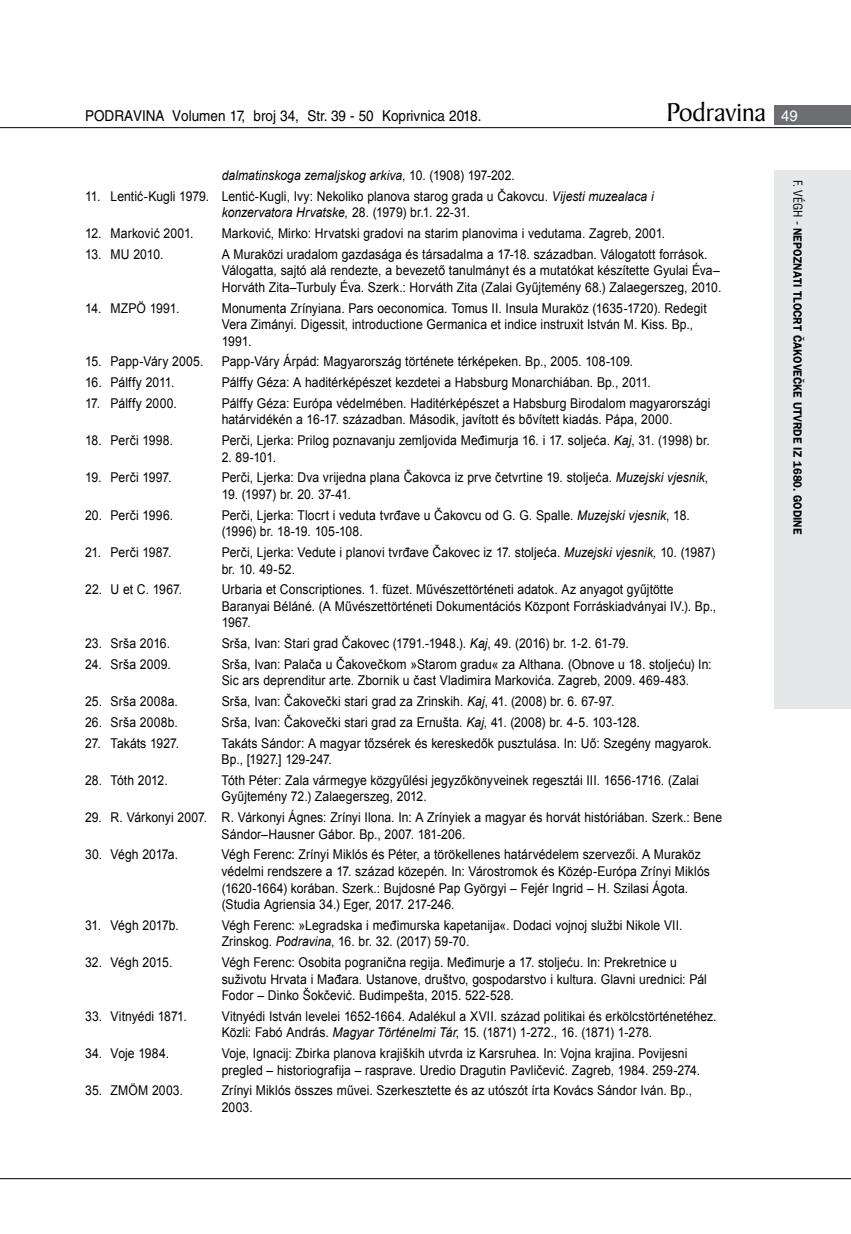
<style>
.page{position:relative;width:851px;height:1234px;background:#fff}
.page>*{position:absolute;margin:0;border:0;box-sizing:border-box;transform-origin:0 0}
.t1{font:27.6px "Baker Signet BT";color:#000}
.t2{font:15px "Helvetica LT Skin 29";color:#000;scale:.9 1}
.t3{font:13.5px/16.5px "Arial";letter-spacing:.005em;color:#000;scale:.9 1}
.t4{font:italic 13.5px "Arial";letter-spacing:.005em;color:#000;scale:.9 1}
.t5{font:600 12px "ITC Franklin Gothic Skin 29";letter-spacing:-.005em;color:#000;scale:.94 1}
.s1{font-family:"Helvetica LT Skin 29";font-size:15px;color:#fff}
.s2{font-style:normal}
.s3{font-style:italic}
.s4{font-family:"Helvetica LT Skin 29";font-weight:400;font-stretch:condensed}
</style>
<div class="page">
<div style="left:774px;top:170px;width:76px;height:538px;background:#e6e7e8"></div>
<div style="left:774px;top:105px;width:76px;height:19px;background:#6d6e71"></div>
<hr style="left:0;top:127px;width:850px;height:1px;background:#000">
<hr style="left:0;top:1177px;width:850px;height:1px;background:#000">
<p class="t2" style="left:85px;top:107px;width:442px">PODRAVINA Volumen 17, broj 34, Str. 39 - 50 Koprivnica 2018.</p>
<h1 class="t1" style="left:666px;top:95px;width:133px">Podravina <span class="s1">49</span></h1>
<p class="t4" style="left:222px;top:166px;width:327px">dalmatinskoga zemaljskog arkiva<span class="s2">, 10. (1908) 197-202.</span></p>
<p class="t3" style="left:222px;top:188px;width:481px;text-indent:-137px">11. Lentić-Kugli 1979. Lentić-Kugli, Ivy: Nekoliko planova starog grada u Čakovcu. <span class="s3">Vijesti muzealaca i konzervatora Hrvatske,</span> 28. (1979) br.1. 22-31.</p>
<p class="t3" style="left:85px;top:225px;width:122px">12. Marković 2001.</p>
<p class="t3" style="left:222px;top:225px;width:494px">Marković, Mirko: Hrvatski gradovi na starim planovima i vedutama. Zagreb, 2001.</p>
<p class="t3" style="left:85px;top:246px;width:89px">13. MU 2010.</p>
<p class="t3" style="left:222px;top:246px;width:556px">A Muraközi uradalom gazdasága és társadalma a 17-18. században. Válogatott források.<br>Válogatta, sajtó alá rendezte, a bevezető tanulmányt és a mutatókat készítette Gyulai Éva–<br>Horváth Zita–Turbuly Éva. Szerk.: Horváth Zita (Zalai Gyűjtemény 68.) Zalaegerszeg, 2010.</p>
<p class="t3" style="left:85px;top:300px;width:106px">14. MZPÖ 1991.</p>
<p class="t3" style="left:222px;top:300px;width:540px">Monumenta Zrínyiana. Pars oeconomica. Tomus II. Insula Muraköz (1635-1720). Redegit<br>Vera Zimányi. Digessit, introductione Germanica et indice instruxit István M. Kiss. Bp.,<br>1991.</p>
<p class="t3" style="left:85px;top:353px;width:133px">15. Papp-Váry 2005.</p>
<p class="t3" style="left:222px;top:353px;width:459px">Papp-Váry Árpád: Magyarország története térképeken. Bp., 2005. 108-109.</p>
<p class="t3" style="left:85px;top:374px;width:101px">16. Pálffy 2011.</p>
<p class="t3" style="left:222px;top:374px;width:478px">Pálffy Géza: A haditérképészet kezdetei a Habsburg Monarchiában. Bp., 2011.</p>
<p class="t3" style="left:85px;top:395px;width:104px">17. Pálffy 2000.</p>
<p class="t3" style="left:222px;top:395px;width:544px">Pálffy Géza: Európa védelmében. Haditérképészet a Habsburg Birodalom magyarországi határvidékén a 16-17. században. Második, javított és bővített kiadás. Pápa, 2000.</p>
<p class="t3" style="left:85px;top:432px;width:99px">18. Perči 1998.</p>
<p class="t3" style="left:222px;top:432px;width:544px">Perči, Ljerka: Prilog poznavanju zemljovida Međimurja 16. i 17. soljeća. <span class="s3">Kaj</span>, 31. (1998) br.</p>
<p class="t3" style="left:222px;top:449px;width:62px">2. 89-101.</p>
<p class="t3" style="left:85px;top:469px;width:98px">19. Perči 1997.</p>
<p class="t3" style="left:222px;top:469px;width:542px">Perči, Ljerka: Dva vrijedna plana Čakovca iz prve četvrtine 19. stoljeća. <span class="s3">Muzejski vjesnik</span>,</p>
<p class="t3" style="left:222px;top:486px;width:145px">19. (1997) br. 20. 37-41.</p>
<p class="t3" style="left:85px;top:507px;width:99px">20. Perči 1996.</p>
<p class="t3" style="left:222px;top:507px;width:521px">Perči, Ljerka: Tlocrt i veduta tvrđave u Čakovcu od G. G. Spalle. <span class="s3">Muzejski vjesnik</span>, 18. (1996) br. 18-19. 105-108.</p>
<p class="t3" style="left:85px;top:544px;width:98px">21. Perči 1987.</p>
<p class="t3" style="left:222px;top:544px;width:549px">Perči, Ljerka: Vedute i planovi tvrđave Čakovec iz 17. stoljeća. <span class="s3">Muzejski vjesnik,</span> 10. (1987) br. 10. 49-52.</p>
<p class="t3" style="left:85px;top:581px;width:109px">22. U et C. 1967.</p>
<p class="t3" style="left:222px;top:581px;width:551px">Urbaria et Conscriptiones. 1. füzet. Művészettörténeti adatok. Az anyagot gyűjtötte<br>Baranyai Béláné. (A Művészettörténeti Dokumentációs Központ Forráskiadványai IV.). Bp.,<br>1967.</p>
<p class="t3" style="left:85px;top:635px;width:96px">23. Srša 2016.</p>
<p class="t3" style="left:222px;top:635px;width:454px">Srša, Ivan: Stari grad Čakovec (1791.-1948.). <span class="s3">Kaj</span>, 49. (2016) br. 1-2. 61-79.</p>
<p class="t3" style="left:85px;top:656px;width:97px">24. Srša 2009.</p>
<p class="t3" style="left:222px;top:656px;width:546px">Srša, Ivan: Palača u Čakovečkom »Starom gradu« za Althana. (Obnove u 18. stoljeću) In:<br>Sic ars deprenditur arte. Zbornik u čast Vladimira Markovića. Zagreb, 2009. 469-483.</p>
<p class="t3" style="left:85px;top:693px;width:105px">25. Srša 2008a.</p>
<p class="t3" style="left:222px;top:693px;width:438px">Srša, Ivan: Čakovečki stari grad za Zrinskih. <span class="s3">Kaj</span>, 41. (2008) br. 6. 67-97.</p>
<p class="t3" style="left:85px;top:714px;width:105px">26. Srša 2008b.</p>
<p class="t3" style="left:222px;top:714px;width:466px">Srša, Ivan: Čakovečki stari grad za Ernušta. <span class="s3">Kaj</span>, 41. (2008) br. 4-5. 103-128.</p>
<p class="t3" style="left:85px;top:734px;width:106px">27. Takáts 1927.</p>
<p class="t3" style="left:221px;top:734px;width:546px">Takáts Sándor: A magyar tőzsérek és kereskedők pusztulása. In: Uő: Szegény magyarok.<br>Bp., [1927.] 129-247.</p>
<p class="t3" style="left:85px;top:772px;width:93px">28. Tóth 2012.</p>
<p class="t3" style="left:221px;top:772px;width:531px">Tóth Péter: Zala vármegye közgyűlési jegyzőkönyveinek regesztái III. 1656-1716. (Zalai<br>Gyűjtemény 72.) Zalaegerszeg, 2012.</p>
<p class="t3" style="left:221px;top:809px;width:557px;text-indent:-137px">29. R. Várkonyi 2007. R. Várkonyi Ágnes: Zrínyi Ilona. In: A Zrínyiek a magyar és horvát históriában. Szerk.: Bene<br>Sándor–Hausner Gábor. Bp., 2007. 181-206.</p>
<p class="t3" style="left:85px;top:846px;width:105px">30. Végh 2017a.</p>
<p class="t3" style="left:221px;top:846px;width:544px">Végh Ferenc: Zrínyi Miklós és Péter, a törökellenes határvédelem szervezői. A Muraköz védelmi rendszere a 17. század közepén. In: Várostromok és Közép-Európa Zrínyi Miklós (1620-1664) korában. Szerk.: Bujdosné Pap Györgyi – Fejér Ingrid – H. Szilasi Ágota. (Studia Agriensia 34.) Eger, 2017. 217-246.</p>
<p class="t3" style="left:85px;top:916px;width:106px">31. Végh 2017b.</p>
<p class="t3" style="left:222px;top:916px;width:513px">Végh Ferenc: »Legradska i međimurska kapetanija«. Dodaci vojnoj službi Nikole VII.<br>Zrinskog. <span class="s3">Podravina</span>, 16. br. 32. (2017) 59-70.</p>
<p class="t3" style="left:85px;top:953px;width:99px">32. Végh 2015.</p>
<p class="t3" style="left:222px;top:953px;width:540px">Végh Ferenc: Osobita pogranična regija. Međimurje a 17. stoljeću. In: Prekretnice u suživotu Hrvata i Mađara. Ustanove, društvo, gospodarstvo i kultura. Glavni urednici: Pál<br>Fodor – Dinko Šokčević. Budimpešta, 2015. 522-528.</p>
<p class="t3" style="left:85px;top:1007px;width:114px">33. Vitnyédi 1871.</p>
<p class="t3" style="left:222px;top:1007px;width:551px">Vitnyédi István levelei 1652-1664. Adalékul a XVII. század politikai és erkölcstörténetéhez.<br>Közli: Fabó András. <span class="s3">Magyar Történelmi Tár</span>, 15. (1871) 1-272., 16. (1871) 1-278.</p>
<p class="t3" style="left:85px;top:1044px;width:95px">34. Voje 1984.</p>
<p class="t3" style="left:222px;top:1044px;width:533px">Voje, Ignacij: Zbirka planova krajiških utvrda iz Karsruhea. In: Vojna krajina. Povijesni pregled – historiografija – rasprave. Uredio Dragutin Pavličević. Zagreb, 1984. 259-274.</p>
<p class="t3" style="left:85px;top:1082px;width:110px">35. ZMÖM 2003.</p>
<p class="t3" style="left:222px;top:1082px;width:524px">Zrínyi Miklós összes művei. Szerkesztette és az utószót írta Kovács Sándor Iván. Bp.,<br>2003.</p>
<p class="t5" style="left:804px;top:180px;width:378px;rotate:90deg"><span class="s4">F. VÉGH -</span> NEPOZNATI TLOCRT ČAKOVEČKE UTVRDE IZ 1680. GODINE</p>
</div>
